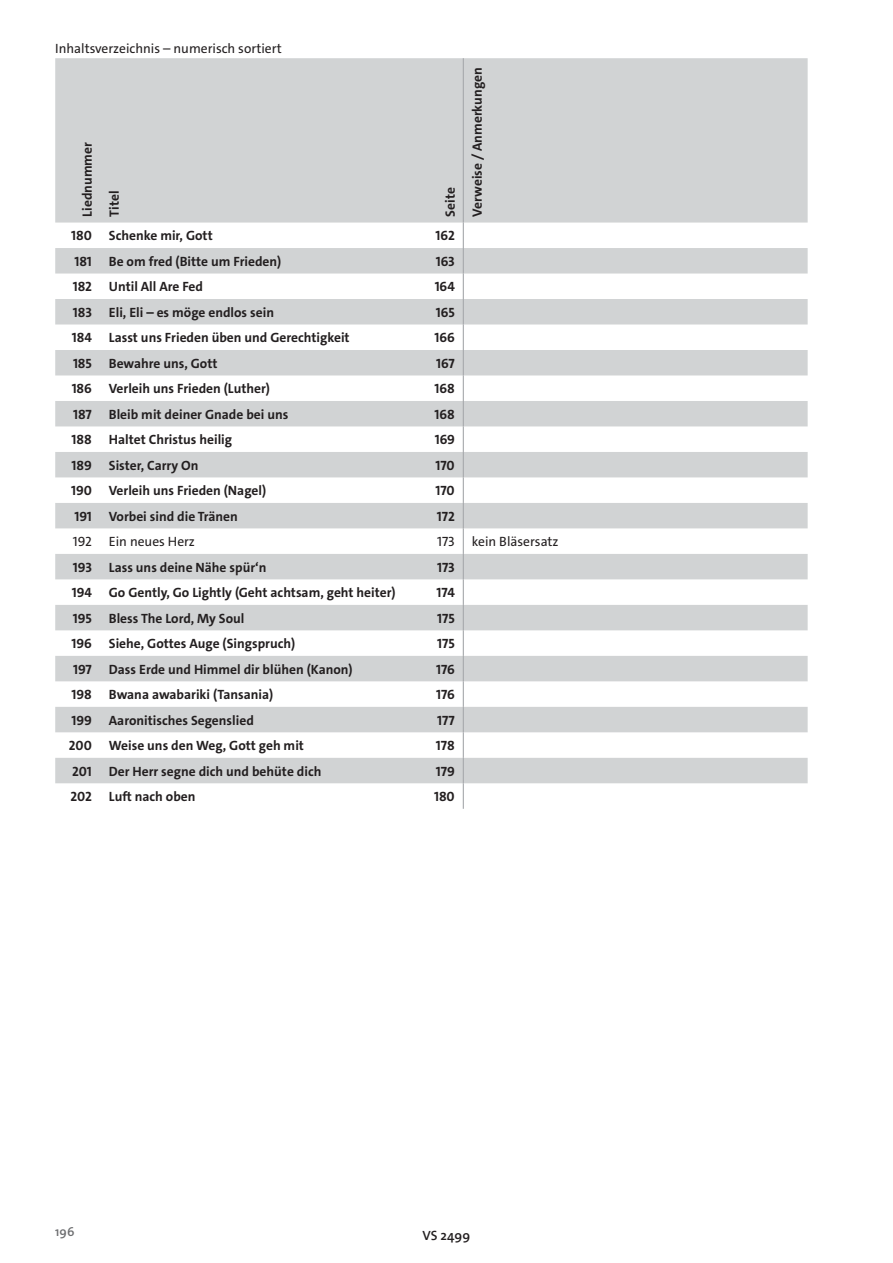
<style>
.page{position:relative;width:893px;height:1263px;background:#fff}
.page>*{position:absolute;margin:0;border:0;box-sizing:border-box;transform-origin:0 0}
.t1{font:700 13.5px/27px "The Sans C4 s";color:#231f20}
.t2{font:13.5px "The Sans C4 s";color:#231f20}
.t3{font:600 13.5px "The Sans";color:#231f20}
.t4{font:600 12.75px "The Sans C4 s";color:#6d6e70}
</style>
<div class="page">
<svg style="left:55px;top:58px;width:753px;height:725px;fill:#d1d3d4"></svg>
<hr style="left:463px;top:58px;width:1px;height:165px;background:#a7a9ac">
<svg style="left:463px;top:223px;width:1px;height:586px"></svg>
<p class="t2" style="left:55px;top:43px;width:228px">Inhaltsverzeichnis – numerisch sortiert</p>
<p class="t1" style="left:75px;top:217px;width:76px;rotate:-90deg">Liednummer<br>Titel</p>
<p class="t1" style="left:438px;top:217px;width:151px;rotate:-90deg">Seite<br>Verweise / Anmerkungen</p>
<p class="t1" style="left:71px;top:223px;width:22px">180</p>
<p class="t1" style="left:109px;top:223px;width:105px">Schenke mir, Gott</p>
<p class="t1" style="left:436px;top:223px;width:21px">162</p>
<p class="t1" style="left:74px;top:249px;width:19px">181</p>
<p class="t1" style="left:109px;top:249px;width:174px">Be om fred (Bitte um Frieden)</p>
<p class="t1" style="left:436px;top:249px;width:21px">163</p>
<p class="t1" style="left:73px;top:274px;width:21px">182</p>
<p class="t1" style="left:109px;top:274px;width:96px">Until All Are Fed</p>
<p class="t1" style="left:435px;top:274px;width:22px">164</p>
<p class="t1" style="left:73px;top:300px;width:20px">183</p>
<p class="t1" style="left:109px;top:300px;width:167px">Eli, Eli – es möge endlos sein</p>
<p class="t1" style="left:436px;top:300px;width:20px">165</p>
<p class="t1" style="left:72px;top:325px;width:22px">184</p>
<p class="t1" style="left:109px;top:325px;width:242px">Lasst uns Frieden üben und Gerechtigkeit</p>
<p class="t1" style="left:434px;top:325px;width:22px">166</p>
<p class="t1" style="left:73px;top:351px;width:20px">185</p>
<p class="t1" style="left:109px;top:351px;width:110px">Bewahre uns, Gott</p>
<p class="t1" style="left:436px;top:351px;width:20px">167</p>
<p class="t1" style="left:72px;top:376px;width:22px">186</p>
<p class="t1" style="left:109px;top:376px;width:163px">Verleih uns Frieden (Luther)</p>
<p class="t1" style="left:434px;top:376px;width:22px">168</p>
<p class="t1" style="left:73px;top:402px;width:20px">187</p>
<p class="t1" style="left:109px;top:402px;width:181px">Bleib mit deiner Gnade bei uns</p>
<p class="t1" style="left:434px;top:402px;width:22px">168</p>
<p class="t1" style="left:72px;top:427px;width:22px">188</p>
<p class="t1" style="left:109px;top:427px;width:125px">Haltet Christus heilig</p>
<p class="t1" style="left:435px;top:427px;width:22px">169</p>
<p class="t1" style="left:72px;top:453px;width:22px">189</p>
<p class="t1" style="left:109px;top:453px;width:91px">Sister, Carry On</p>
<p class="t1" style="left:436px;top:453px;width:21px">170</p>
<p class="t1" style="left:71px;top:478px;width:22px">190</p>
<p class="t1" style="left:109px;top:478px;width:159px">Verleih uns Frieden (Nagel)</p>
<p class="t1" style="left:436px;top:478px;width:21px">170</p>
<p class="t1" style="left:74px;top:504px;width:19px">191</p>
<p class="t1" style="left:109px;top:504px;width:131px">Vorbei sind die Tränen</p>
<p class="t1" style="left:437px;top:504px;width:19px">172</p>
<p class="t2" style="left:73px;top:536px;width:20px">192</p>
<p class="t2" style="left:109px;top:536px;width:88px">Ein neues Herz</p>
<p class="t2" style="left:437px;top:536px;width:19px">173</p>
<p class="t2" style="left:472px;top:536px;width:88px">kein Bläsersatz</p>
<p class="t1" style="left:73px;top:555px;width:21px">193</p>
<p class="t1" style="left:109px;top:555px;width:159px">Lass uns deine Nähe spür‘n</p>
<p class="t1" style="left:437px;top:555px;width:19px">173</p>
<p class="t1" style="left:72px;top:580px;width:22px">194</p>
<p class="t1" style="left:109px;top:580px;width:288px">Go Gently, Go Lightly (Geht achtsam, geht heiter)</p>
<p class="t1" style="left:437px;top:580px;width:20px">174</p>
<p class="t1" style="left:73px;top:606px;width:20px">195</p>
<p class="t1" style="left:109px;top:606px;width:137px">Bless The Lord, My Soul</p>
<p class="t1" style="left:437px;top:606px;width:19px">175</p>
<p class="t1" style="left:71px;top:631px;width:22px">196</p>
<p class="t1" style="left:109px;top:631px;width:188px">Siehe, Gottes Auge (Singspruch)</p>
<p class="t1" style="left:437px;top:631px;width:19px">175</p>
<p class="t1" style="left:73px;top:657px;width:20px">197</p>
<p class="t1" style="left:109px;top:657px;width:245px">Dass Erde und Himmel dir blühen (Kanon)</p>
<p class="t1" style="left:436px;top:657px;width:20px">176</p>
<p class="t1" style="left:72px;top:682px;width:22px">198</p>
<p class="t1" style="left:109px;top:682px;width:166px">Bwana awabariki (Tansania)</p>
<p class="t1" style="left:436px;top:682px;width:20px">176</p>
<p class="t1" style="left:71px;top:708px;width:22px">199</p>
<p class="t1" style="left:109px;top:708px;width:146px">Aaronitisches Segenslied</p>
<p class="t1" style="left:437px;top:708px;width:19px">177</p>
<p class="t1" style="left:69px;top:733px;width:25px">200</p>
<p class="t1" style="left:109px;top:733px;width:197px">Weise uns den Weg, Gott geh mit</p>
<p class="t1" style="left:436px;top:733px;width:20px">178</p>
<p class="t1" style="left:72px;top:759px;width:21px">201</p>
<p class="t1" style="left:109px;top:759px;width:214px">Der Herr segne dich und behüte dich</p>
<p class="t1" style="left:436px;top:759px;width:20px">179</p>
<p class="t1" style="left:71px;top:784px;width:23px">202</p>
<p class="t1" style="left:109px;top:784px;width:88px">Luft nach oben</p>
<p class="t1" style="left:434px;top:784px;width:22px">180</p>
<p class="t4" style="left:55px;top:1224px;width:21px">196</p>
<p class="t3" style="left:422px;top:1230px;width:49px">VS 2499</p>
</div>
